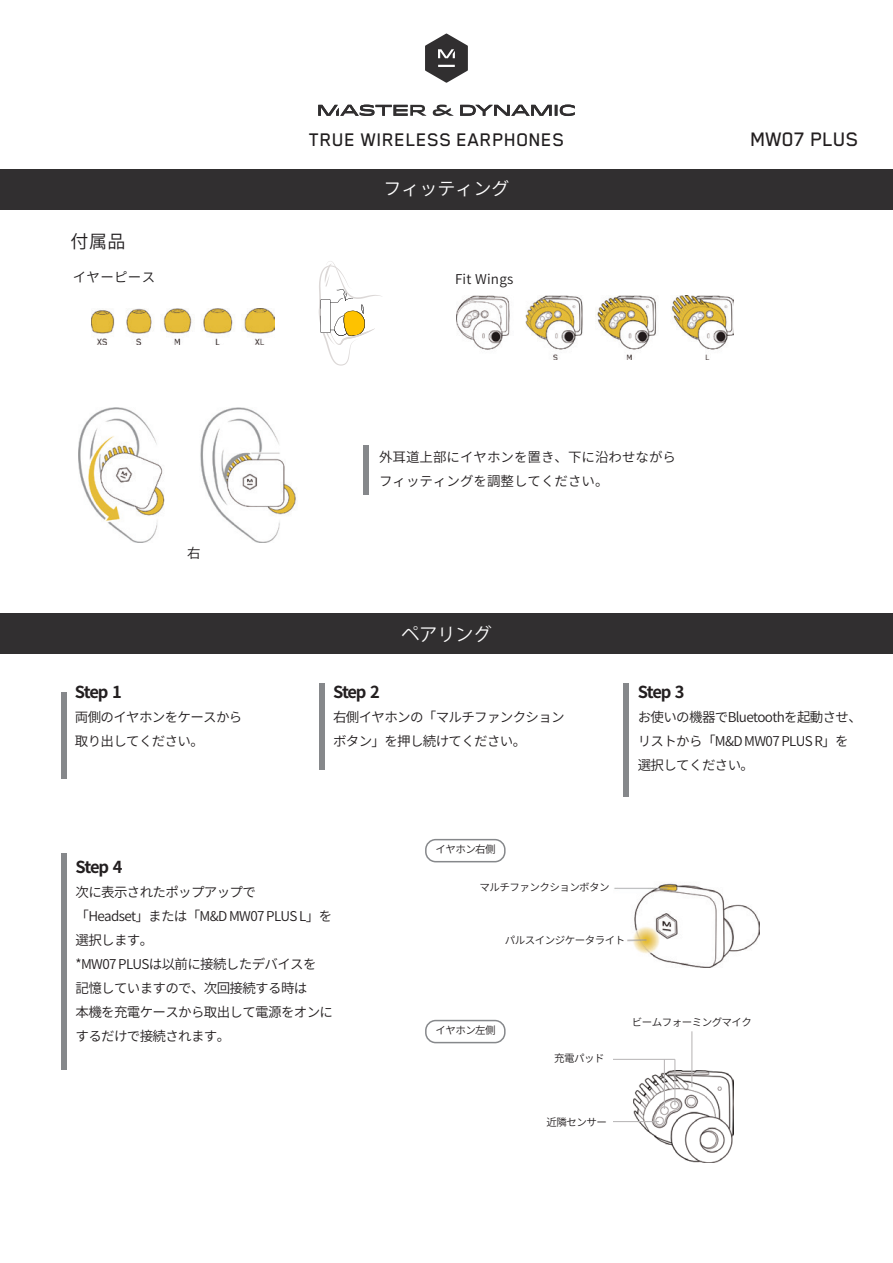
<style>
.page{position:relative;width:893px;height:1263px;background:#fff}
.page>*{position:absolute;margin:0;border:0;box-sizing:border-box;transform-origin:0 0}
.t1{font:500 22.5px "Blender Pro";color:#231f20}
.t2{font:500 21px "Blender Pro";letter-spacing:.02em;color:#201d1e}
.t3{font:600 18px "Noto Sans CJ Kjp";color:#fff}
.t4{font:18px "Koz Go Pr 6 N";color:#fff}
.t5{font:600 18px "Noto Sans CJ Kjp";color:#201d1e}
.t6{font:700 16.5px "Noto Sans CJ Kjp";letter-spacing:-.08em;color:#231f20}
.t7{font:600 13.5px/24px "Noto Sans CJ Kjp";letter-spacing:-.05em;color:#231f20}
.t8{font:600 13.5px/23.7px "Noto Sans CJ Kjp";color:#231f20}
.t9{font:600 13.5px "Noto Sans CJ Kjp";letter-spacing:.02em;color:#201d1e}
.t10{font:600 10.5px "Noto Sans CJ Kjp";letter-spacing:-.05em;color:#231f20}
</style>
<div class="page">
<svg style="left:433px;top:105px;width:21px;height:11px"></svg>
<svg style="left:425px;top:34px;width:43px;height:49px"></svg>
<svg style="left:460px;top:105px;width:115px;height:11px"></svg>
<svg style="left:318px;top:105px;width:108px;height:11px"></svg>
<div style="left:0;top:614px;width:893px;height:40px;background:#312f30"></div>
<div style="left:0;top:169px;width:893px;height:41px;background:#312f30"></div>
<svg style="left:319px;top:261px;width:63px;height:105px"></svg>
<img style="left:91px;top:309px;width:183px;height:35px">
<img style="left:457px;top:295px;width:276px;height:64px">
<img style="left:78px;top:407px;width:218px;height:136px">
<div style="left:363px;top:445px;width:5px;height:50px;background:#86888b"></div>
<img style="left:614px;top:882px;width:146px;height:86px">
<img style="left:634px;top:1070px;width:99px;height:93px">
<div style="left:62px;top:692px;width:5px;height:87px;background:#86888b"></div>
<div style="left:623px;top:683px;width:5px;height:113px;background:#86888b"></div>
<div style="left:62px;top:853px;width:5px;height:216px;background:#86888b"></div>
<hr style="left:613px;top:1121px;width:46px;height:1px;background:#b5b2b3">
<hr style="left:675px;top:1059px;width:1px;height:46px;background:#b5b2b3">
<hr style="left:613px;top:1059px;width:62px;height:1px;background:#b5b2b3">
<hr style="left:664px;top:1059px;width:1px;height:50px;background:#b5b2b3">
<hr style="left:691px;top:1031px;width:1px;height:56px;background:#b5b2b3">
<div style="left:320px;top:683px;width:5px;height:87px;background:#86888b"></div>
<div style="left:425px;top:839px;width:81px;height:23px;border:2px solid #86888b;border-radius:10px"></div>
<div style="left:425px;top:1020px;width:81px;height:23px;border:2px solid #86888b;border-radius:10px"></div>
<h2 class="t2" style="left:309px;top:128px;width:257px">TRUE WIRELESS EARPHONES</h2>
<h1 class="t1" style="left:751px;top:127px;width:110px">MW07 PLUS</h1>
<h3 class="t5" style="left:71px;top:231px;width:56px">付属品</h3>
<h3 class="t3" style="left:383px;top:179px;width:127px">フィッティング</h3>
<p class="t9" style="left:73px;top:270px;width:84px">イヤーピース</p>
<p class="t9" style="left:455px;top:271px;width:60px">Fit Wings</p>
<p class="t9" style="left:187px;top:545px;width:15px">右</p>
<p class="t6" style="left:75px;top:682px;width:48px">Step 1</p>
<p class="t7" style="left:75px;top:705px;width:169px">両側のイヤホンをケースから取り出してください。</p>
<p class="t8" style="left:379px;top:445px;width:299px">外耳道上部にイヤホンを置き、下に沿わせながらフィッティングを調整してください。</p>
<h3 class="t4" style="left:401px;top:624px;width:91px">ペアリング</h3>
<p class="t6" style="left:333px;top:682px;width:48px">Step 2</p>
<p class="t7" style="left:333px;top:705px;width:233px">右側イヤホンの「マルチファンクションボタン」を押し続けてください。</p>
<p class="t10" style="left:435px;top:843px;width:62px">イヤホン右側</p>
<p class="t6" style="left:638px;top:682px;width:48px">Step 3</p>
<p class="t7" style="left:638px;top:705px;width:226px">お使いの機器でBluetoothを起動させ、リストから「M&amp;D MW07 PLUS R」を選択してください。</p>
<p class="t6" style="left:76px;top:858px;width:48px">Step 4</p>
<p class="t7" style="left:76px;top:880px;width:259px">次に表示されたポップアップで<br>「Headset」または「M&amp;D MW07 PLUS L」を選択します。<br>*MW07 PLUSは以前に接続したデバイスを記憶していますので、次回接続する時は<br>本機を充電ケースから取出して電源をオンにするだけで接続されます。</p>
<p class="t10" style="left:479px;top:881px;width:132px">マルチファンクションボタン</p>
<p class="t10" style="left:505px;top:934px;width:122px">パルスインジケータライト</p>
<p class="t10" style="left:435px;top:1024px;width:62px">イヤホン左側</p>
<p class="t10" style="left:554px;top:1052px;width:52px">充電パッド</p>
<p class="t10" style="left:632px;top:1016px;width:122px">ビームフォーミングマイク</p>
<p class="t10" style="left:546px;top:1116px;width:62px">近隣センサー</p>
</div>
